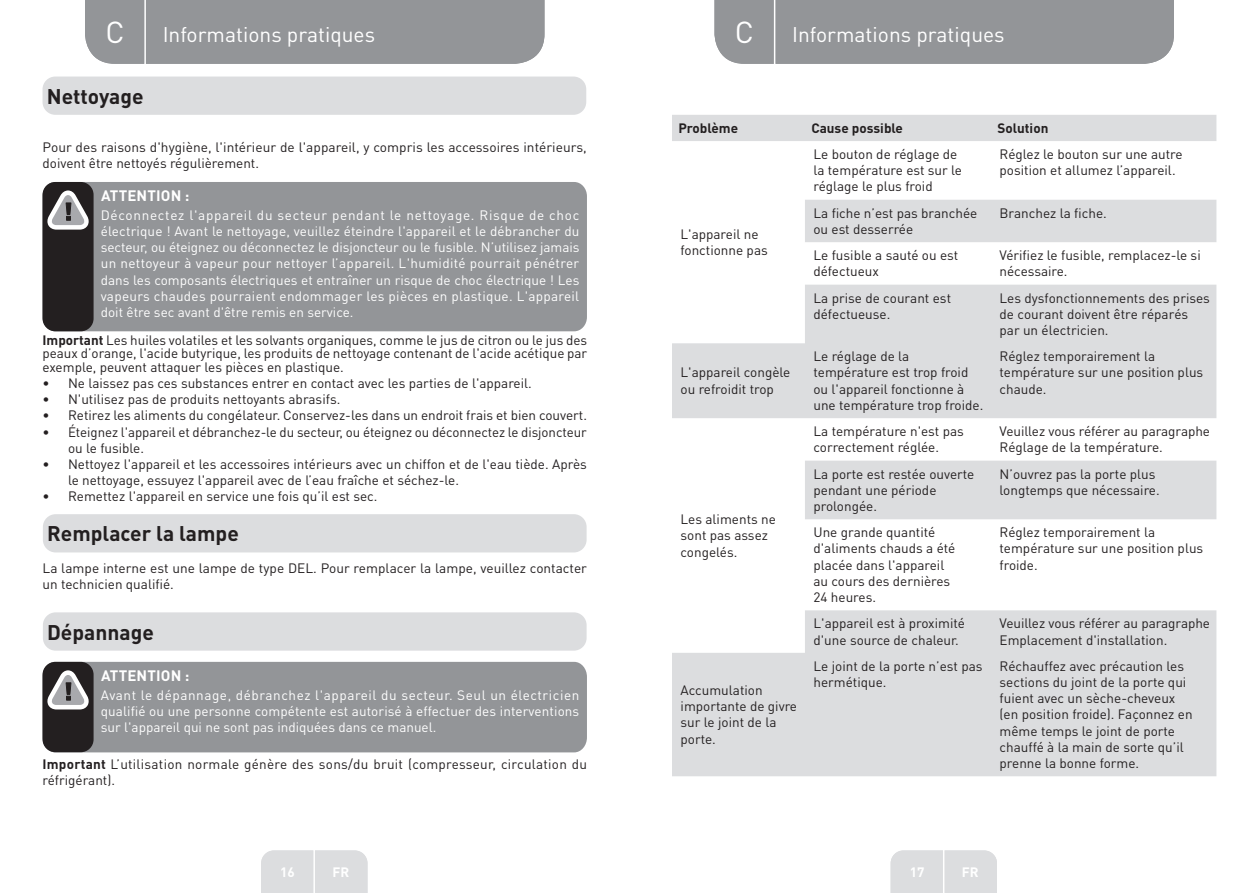
<style>
.page{position:relative;width:1259px;height:893px;background:#fff}
.page>*{position:absolute;margin:0;border:0;box-sizing:border-box;transform-origin:0 0}
.t1{font:30px "DIN Pro";color:#fff}
.t2{font:21px "DIN Pro";color:#fff}
.Headline-01{font:700 21px "DIN Pro";color:#231f20}
.Headline-02{font:700 15px "DIN Pro";letter-spacing:.01em;color:#fff}
.Left__Table{font:13.5px/16.2px "DIN Pro";color:#231f20}
.Body{font:13.5px/16.2px "DIN Pro";color:#231f20}
.Body-2{font:13.5px/16.2px "DIN Pro";color:#fff;text-align:justify}
.Body_bold{font:13.5px/16.2px "DIN Pro";letter-spacing:.02em;color:#231f20}
.Headline__Table{font:700 13.5px "DIN Pro";color:#231f20}
.t3{font:700 13.5px "DIN Pro";color:#fff}
.s1{font-weight:700}
</style>
<div class="page">
<div style="left:85px;top:0;width:459px;height:64px;background:#939598"></div>
<div style="left:714px;top:0;width:460px;height:64px;background:#939598"></div>
<div style="left:261px;top:850px;width:106px;height:43px;background:#dcdddf"></div>
<div style="left:890px;top:850px;width:107px;height:43px;background:#dcdddf"></div>
<hr style="left:313px;top:833px;width:2px;height:60px;background:#fff">
<hr style="left:943px;top:833px;width:1px;height:60px;background:#fff">
<hr style="left:144px;top:0;width:2px;height:66px;background:#fff">
<hr style="left:774px;top:0;width:1px;height:66px;background:#fff">
<svg style="left:672px;top:115px;width:544px;height:661px;fill:#dcdddf"></svg>
<div style="left:43px;top:77px;width:543px;height:38px;background:#dcdddf;border-radius:13px"></div>
<div style="left:43px;top:182px;width:544px;height:149px;background:#939598;border-radius:14px"></div>
<div style="left:43px;top:182px;width:51px;height:149px;background:#231f20;border-radius:13px"></div>
<svg style="left:47px;top:190px;width:42px;height:40px"></svg>
<div style="left:43px;top:514px;width:543px;height:38px;background:#dcdddf;border-radius:13px"></div>
<div style="left:43px;top:612px;width:543px;height:39px;background:#dcdddf;border-radius:13px"></div>
<div style="left:43px;top:662px;width:544px;height:90px;background:#939598"></div>
<div style="left:43px;top:662px;width:51px;height:90px;background:#231f20;border-radius:13px"></div>
<svg style="left:47px;top:670px;width:42px;height:39px"></svg>
<h1 class="t1" style="left:105px;top:11px;width:21px">C</h1>
<h2 class="t2" style="left:163px;top:20px;width:214px">Informations pratiques</h2>
<h1 class="t1" style="left:735px;top:11px;width:21px">C</h1>
<h2 class="t2" style="left:792px;top:20px;width:214px">Informations pratiques</h2>
<h1 class="t1" style="left:106px;top:11px;width:20px">A</h1>
<h2 class="t2" style="left:163px;top:20px;width:186px">Ape çu de l’app reil</h2>
<h1 class="t1" style="left:735px;top:11px;width:20px">A</h1>
<h2 class="t2" style="left:792px;top:20px;width:186px">Ape çu de l’app reil</h2>
<p class="Headline-01" style="left:47px;top:82px;width:98px">Nettoyage</p>
<p class="Body" style="left:43px;top:139px;width:546px">Pour des raisons d'hygiène, l'intérieur de l'appareil, y compris les accessoires intérieurs, doivent être nettoyés régulièrement.</p>
<p class="Headline-02" style="left:101px;top:185px;width:90px">ATTENTION :</p>
<p class="Body-2" style="left:101px;top:206px;width:480px">Déconnectez l'appareil du secteur pendant le nettoyage. Risque de choc électrique ! Avant le nettoyage, veuillez éteindre l'appareil et le débrancher du secteur, ou éteignez ou déconnectez le disjoncteur ou le fusible. N’utilisez jamais un nettoyeur à vapeur pour nettoyer l’appareil. L'humidité pourrait pénétrer dans les composants électriques et entraîner un risque de choc électrique ! Les vapeurs chaudes pourraient endommager les pièces en plastique. L'appareil doit être sec avant d'être remis en service.</p>
<p class="Body" style="left:43px;top:333px;width:546px;line-height:13.5px;text-align:justify"><span class="s1">Important</span> Les huiles volatiles et les solvants organiques, comme le jus de citron ou le jus des peaux d’orange, l'acide butyrique, les produits de nettoyage contenant de l'acide acétique par exemple, peuvent attaquer les pièces en plastique.</p>
<p class="Body" style="left:43px;top:374px;width:491px">• Ne laissez pas ces substances entrer en contact avec les parties de l'appareil.</p>
<p class="Body" style="left:43px;top:391px;width:299px">• N'utilisez pas de produits nettoyants abrasifs.</p>
<p class="Body" style="left:43px;top:407px;width:546px">• Retirez les aliments du congélateur. Conservez-les dans un endroit frais et bien couvert.</p>
<p class="Body" style="left:68px;top:423px;width:520px;text-indent:-26px">• Éteignez l'appareil et débranchez-le du secteur, ou éteignez ou déconnectez le disjoncteur ou le fusible.</p>
<p class="Body" style="left:68px;top:455px;width:520px;text-indent:-26px">• Nettoyez l'appareil et les accessoires intérieurs avec un chiffon et de l'eau tiède. Après le nettoyage, essuyez l'appareil avec de l’eau fraîche et séchez-le.</p>
<p class="Body" style="left:43px;top:488px;width:336px">• Remettez l'appareil en service une fois qu’il est sec.</p>
<p class="Headline-01" style="left:47px;top:519px;width:193px">Remplacer la lampe</p>
<p class="Body" style="left:43px;top:559px;width:546px">La lampe interne est une lampe de type DEL. Pour remplacer la lampe, veuillez contacter un technicien qualifié.</p>
<p class="Headline-01" style="left:47px;top:618px;width:108px">Dépannage</p>
<p class="Headline-02" style="left:101px;top:665px;width:90px">ATTENTION :</p>
<p class="Body-2" style="left:101px;top:686px;width:480px">Avant le dépannage, débranchez l'appareil du secteur. Seul un électricien qualifié ou une personne compétente est autorisé à effectuer des interventions sur l'appareil qui ne sont pas indiquées dans ce manuel.</p>
<p class="Body_bold" style="left:43px;top:755px;width:546px"><span class="s1">Important</span> L’utilisation normale génère des sons/du bruit (compresseur, circulation du réfrigérant).</p>
<p class="Headline__Table" style="left:678px;top:119px;width:61px">Problème</p>
<p class="Headline__Table" style="left:811px;top:119px;width:93px">Cause possible</p>
<p class="Headline__Table" style="left:997px;top:119px;width:52px">Solution</p>
<p class="Left__Table" style="left:680px;top:225px;width:89px">L'appareil ne fonctionne pas</p>
<p class="Left__Table" style="left:680px;top:364px;width:111px">L'appareil congèle ou refroidit trop</p>
<p class="Left__Table" style="left:680px;top:511px;width:97px">Les aliments ne sont pas assez congelés.</p>
<p class="Left__Table" style="left:680px;top:681px;width:118px">Accumulation importante de givre sur le joint de la porte.</p>
<p class="Left__Table" style="left:813px;top:145px;width:150px">Le bouton de réglage de la température est sur le réglage le plus froid</p>
<p class="Left__Table" style="left:999px;top:145px;width:185px">Réglez le bouton sur une autre position et allumez l’appareil.</p>
<p class="Left__Table" style="left:813px;top:204px;width:165px">La fiche n’est pas branchée ou est desserrée</p>
<p class="Left__Table" style="left:999px;top:204px;width:109px">Branchez la fiche.</p>
<p class="Left__Table" style="left:813px;top:247px;width:146px">Le fusible a sauté ou est défectueux</p>
<p class="Left__Table" style="left:999px;top:247px;width:203px">Vérifiez le fusible, remplacez-le si nécessaire.</p>
<p class="Left__Table" style="left:813px;top:289px;width:139px">La prise de courant est défectueuse.</p>
<p class="Left__Table" style="left:999px;top:289px;width:212px">Les dysfonctionnements des prises de courant doivent être réparés par un électricien.</p>
<p class="Left__Table" style="left:813px;top:348px;width:171px">Le réglage de la température est trop froid ou l'appareil fonctionne à une température trop froide.</p>
<p class="Left__Table" style="left:999px;top:348px;width:205px">Réglez temporairement la température sur une position plus chaude.</p>
<p class="Left__Table" style="left:813px;top:423px;width:152px">La température n'est pas correctement réglée.</p>
<p class="Left__Table" style="left:999px;top:423px;width:212px">Veuillez vous référer au paragraphe<br>Réglage de la température.</p>
<p class="Left__Table" style="left:813px;top:465px;width:162px">La porte est restée ouverte pendant une période prolongée.</p>
<p class="Left__Table" style="left:999px;top:465px;width:162px">N’ouvrez pas la porte plus longtemps que nécessaire.</p>
<p class="Left__Table" style="left:813px;top:524px;width:143px">Une grande quantité d'aliments chauds a été placée dans l'appareil au cours des dernières<br>24 heures.</p>
<p class="Left__Table" style="left:999px;top:524px;width:205px">Réglez temporairement la température sur une position plus froide.</p>
<p class="Left__Table" style="left:813px;top:615px;width:153px">L'appareil est à proximité d'une source de chaleur.</p>
<p class="Left__Table" style="left:999px;top:615px;width:212px">Veuillez vous référer au paragraphe<br>Emplacement d'installation.</p>
<p class="Left__Table" style="left:813px;top:657px;width:170px">Le joint de la porte n’est pas hermétique.</p>
<p class="Left__Table" style="left:999px;top:657px;width:194px">Réchauffez avec précaution les sections du joint de la porte qui fuient avec un sèche-cheveux (en position froide). Façonnez en même temps le joint de porte chauffé à la main de sorte qu’il prenne la bonne forme.</p>
<p class="t3" style="left:332px;top:863px;width:18px">FR</p>
<p class="t3" style="left:962px;top:863px;width:18px">FR</p>
<p class="t3" style="left:280px;top:863px;width:16px">16</p>
<p class="t3" style="left:909px;top:863px;width:16px">17</p>
</div>
